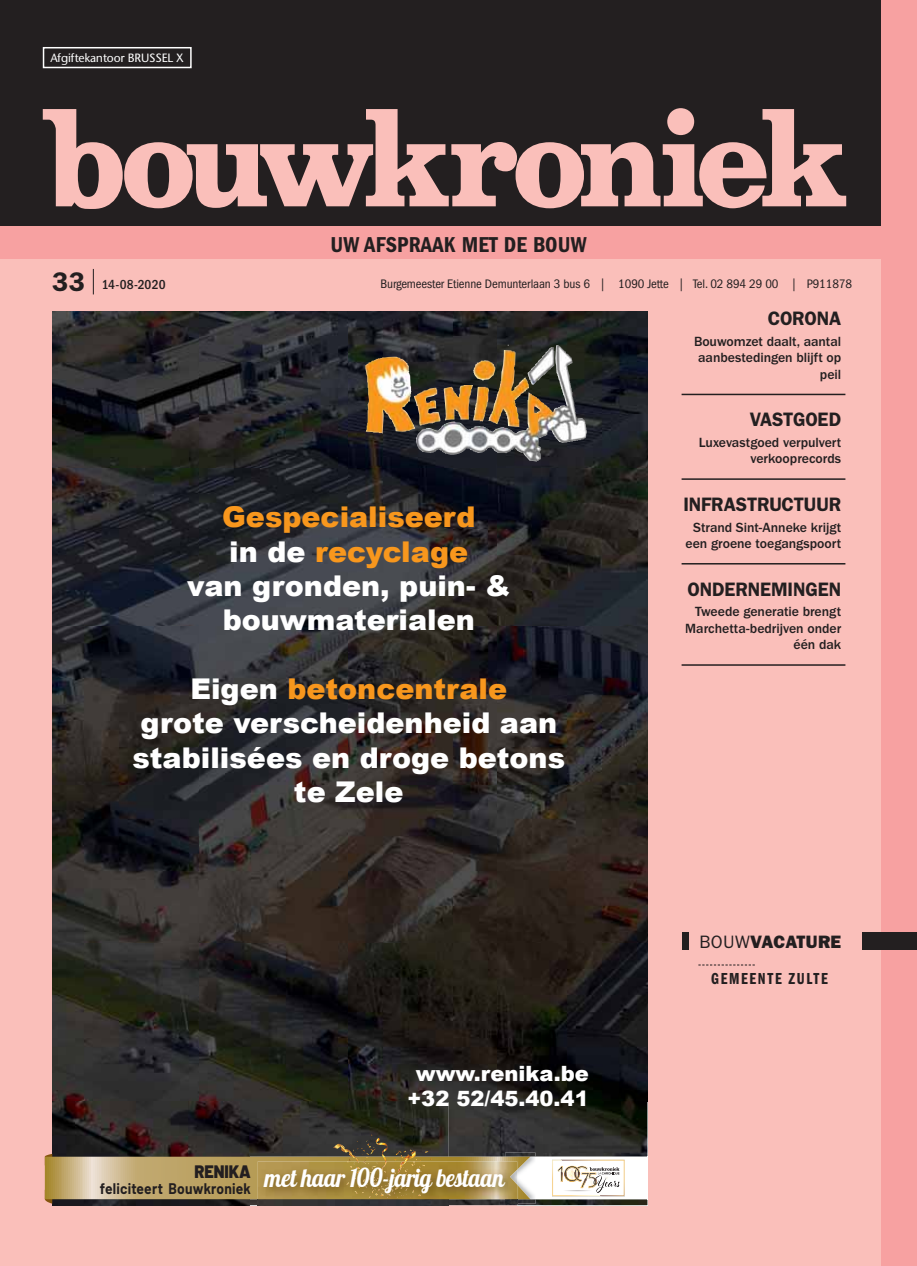
<style>
.page{position:relative;width:917px;height:1266px;background:#fff}
.page>*{position:absolute;margin:0;border:0;box-sizing:border-box;transform-origin:0 0}
.t1{font:900 28.65px/34.3px "Arial";color:#fff;text-align:center}
.t2{font:25.5px "Pattaya";letter-spacing:-.01em;color:#fff;scale:.91 1}
.t3{font:22.35px "ITC Franklin Gothic Std Dm Cd";letter-spacing:.01em;color:#231f20}
.t4{font:900 21px/25.3px "Arial";color:#fff;text-align:center}
.t5{font:600 19.5px "ITC Franklin Gothic Std";letter-spacing:-.01em;color:#231f20}
.t6{font:18px "ITC Franklin Gothic Std Hvy";letter-spacing:.005em;color:#231f20}
.t7{font:900 18px "Barlow";letter-spacing:-.005em;color:#231f20;scale:.91 1}
.t8{font:16.5px "ITC Franklin Gothic Std Dm Cp";letter-spacing:.1em;color:#231f20}
.t9{font:500 13.8px/16.5px "ITC Franklin Gothic Std";letter-spacing:-.005em;color:#231f20;text-align:right}
.t10{font:500 condensed 13.5px "ITC Franklin Gothic Std";color:#231f20}
.t11{font:condensed 12.75px "ITC Franklin Gothic Std";letter-spacing:-.01em;color:#231f20}
.t12{font:500 12px "Stone Sans ITC";letter-spacing:-.01em;color:#fff}
.s1{font-weight:600;font-stretch:normal;font-size:27px}
.s2{color:#f8971d}
.s3{font-family:"ITC Franklin Gothic Std"}
</style>
<div class="page">
<div style="left:0;top:0;width:917px;height:1265px;background:#f7a1a1"></div>
<div style="left:0;top:259px;width:880px;height:1006px;background:#fabfba"></div>
<div style="left:0;top:0;width:880px;height:226px;background:#231f20"></div>
<svg style="left:43px;top:108px;width:803px;height:101px"></svg>
<svg style="left:93px;top:269px;width:1px;height:25px"></svg>
<hr style="left:681px;top:393px;width:164px;height:2px;background:#231f20">
<hr style="left:681px;top:478px;width:164px;height:2px;background:#231f20">
<hr style="left:681px;top:563px;width:164px;height:1px;background:#231f20">
<hr style="left:681px;top:664px;width:164px;height:1px;background:#231f20">
<div style="left:43px;top:47px;width:149px;height:21px;border:2px solid #fff"></div>
<div style="left:863px;top:932px;width:54px;height:17px;background:#231f20"></div>
<div style="left:682px;top:932px;width:6px;height:17px;background:#231f20"></div>
<svg style="left:698px;top:964px;width:57px;height:1px"></svg>
<img style="left:52px;top:312px;width:595px;height:893px">
<img style="left:414px;top:345px;width:153px;height:116px">
<img style="left:535px;top:1156px;width:113px;height:43px">
<img style="left:552px;top:1159px;width:73px;height:37px">
<svg style="left:552px;top:1159px;width:72px;height:36px;background:#e6e1d9"></svg>
<img style="left:530px;top:1152px;width:5px;height:51px">
<img style="left:258px;top:1203px;width:259px;height:3px">
<svg style="left:45px;top:1134px;width:485px;height:69px;background:#82714a"></svg>
<p class="t12" style="left:50px;top:51px;width:135px">Afgiftekantoor BRUSSEL X</p>
<h3 class="t3" style="left:330px;top:231px;width:258px">UW AFSPRAAK MET DE BOUW</h3>
<p class="t10" style="left:52px;top:279px;width:115px"><span class="s1">33</span> 14-08-2020</p>
<p class="t11" style="left:380px;top:276px;width:473px">Burgemeester Etienne Demunterlaan 3 bus 6 | 1090 Jette | Tel. 02 894 29 00 | P911878</p>
<h3 class="t5" style="left:768px;top:311px;width:75px">CORONA</h3>
<p class="t9" style="left:694px;top:334px;width:149px">Bouwomzet daalt, aantal aanbestedingen blijft op peil</p>
<h3 class="t5" style="left:749px;top:412px;width:93px">VASTGOED</h3>
<p class="t9" style="left:698px;top:435px;width:144px">Luxevastgoed verpulvert verkooprecords</p>
<h3 class="t5" style="left:683px;top:497px;width:159px">INFRASTRUCTUUR</h3>
<p class="t9" style="left:685px;top:520px;width:157px;text-align:center">Strand Sint-Anneke krijgt een groene toegangspoort</p>
<h3 class="t5" style="left:687px;top:582px;width:155px">ONDERNEMINGEN</h3>
<p class="t9" style="left:685px;top:604px;width:157px">Tweede generatie brengt<br>Marchetta-bedrijven onder één dak</p>
<h1 class="t1" style="left:187px;top:499px;width:325px"><span class="s2">Gespecialiseerd<br></span>in de <span class="s2">recyclage<br></span>van gronden, puin- &amp; bouwmaterialen</h1>
<h1 class="t1" style="left:132px;top:670px;width:434px">Eigen <span class="s2">betoncentrale<br></span>grote verscheidenheid aan stabilisées en droge betons te Zele</h1>
<h3 class="t4" style="left:407px;top:1060px;width:183px">www.renika.be +32 52/45.40.41</h3>
<h3 class="t7" style="left:195px;top:1159px;width:63px">RENIKA</h3>
<h2 class="t2" style="left:100px;top:1160px;width:446px"><sub>feliciteert</sub> <sub>Bouwkroniek</sub> met haar 100-jarig bestaan</h2>
<h3 class="t6" style="left:699px;top:930px;width:143px"><span class="s3">BOUW</span>VACATURE</h3>
<p class="t8" style="left:711px;top:968px;width:118px">GEMEENTE ZULTE</p>
</div>
